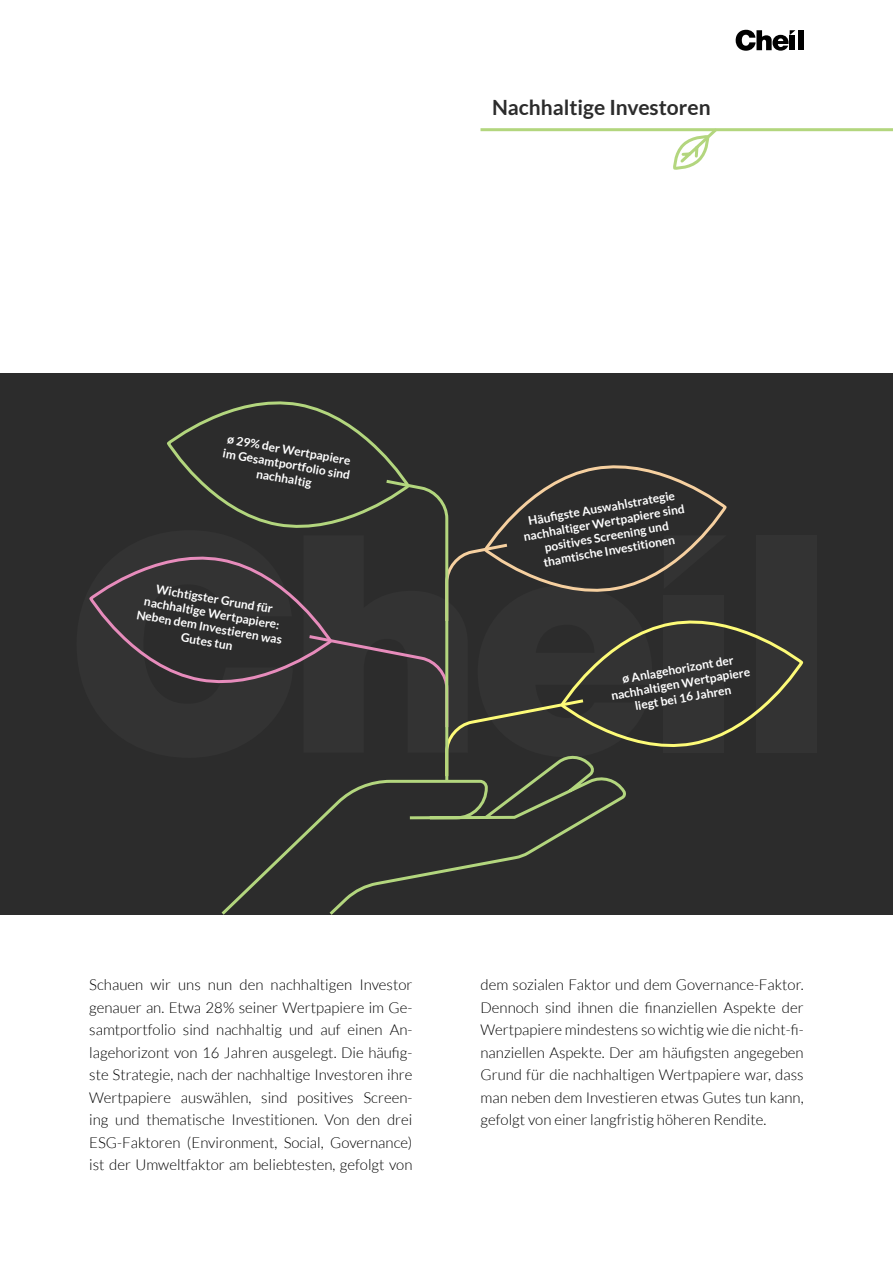
<style>
.page{position:relative;width:893px;height:1263px;background:#fff}
.page>*{position:absolute;margin:0;border:0;box-sizing:border-box;transform-origin:0 0}
.t1{font:700 21px "Lato";color:#2c2c2c}
.t2{font:300 15px/22.5px "Lato";color:#000;text-align:justify}
.t3{font:700 12px/14.4px "Lato";color:#fff;text-align:center}
</style>
<div class="page">
<div style="left:0;top:373px;width:893px;height:542px;background:#2c2c2c"></div>
<div style="left:756px;top:535px;width:60px;height:218px;background:#333"></div>
<svg style="left:221px;top:783px;width:405px;height:132px"></svg>
<svg style="left:89px;top:401px;width:715px;height:382px"></svg>
<div style="left:798px;top:30px;width:6px;height:20px;background:#000"></div>
<svg style="left:736px;top:30px;width:59px;height:21px"></svg>
<hr style="left:480px;top:128px;width:413px;height:3px;background:#b3d67e">
<svg style="left:672px;top:128px;width:48px;height:42px"></svg>
<p class="t3" style="left:227px;top:431px;width:130px;rotate:10deg">ø 29% der Wertpapiere im Gesamtportfolio sind nachhaltig</p>
<p class="t3" style="left:143px;top:579px;width:149px;rotate:10deg">Wichtigster Grund für nachhaltige Wertpapiere:<br>Neben dem Investieren was<br>Gutes tun</p>
<h1 class="t1" style="left:492px;top:95px;width:220px">Nachhaltige Investoren</h1>
<p class="t3" style="left:520px;top:515px;width:165px;rotate:-10deg">Häufi gste Auswahlstrategie nachhaltiger Wertpapiere sind positives Screening und thamtische Investitionen</p>
<p class="t3" style="left:607px;top:674px;width:142px;rotate:-10deg">ø Anlagehorizont der nachhaltigen Wertpapiere liegt bei 16 Jahren</p>
<p class="t2" style="left:89px;top:974px;width:325px">Schauen wir uns nun den nachhaltigen Investor genauer an. Etwa 28% seiner Wertpapiere im Ge&shy;samtportfolio sind nachhaltig und auf einen An&shy;lagehorizont von 16 Jahren ausgelegt. Die häufig&shy;ste Strategie, nach der nachhaltige Investoren ihre Wertpapiere auswählen, sind positives Screen&shy;ing und thematische Investitionen. Von den drei ESG-Faktoren (Environment, Social, Governance) ist der Umweltfaktor am beliebtesten, gefolgt von</p>
<p class="t2" style="left:480px;top:974px;width:325px">dem sozialen Faktor und dem Governance-Faktor.<br>Dennoch sind ihnen die finanziellen Aspekte der Wertpapiere mindestens so wichtig wie die nicht-fi&shy;nanziellen Aspekte. Der am häufigsten angegeben Grund für die nachhaltigen Wertpapiere war, dass man neben dem Investieren etwas Gutes tun kann, gefolgt von einer langfristig höheren Rendite.</p>
</div>
